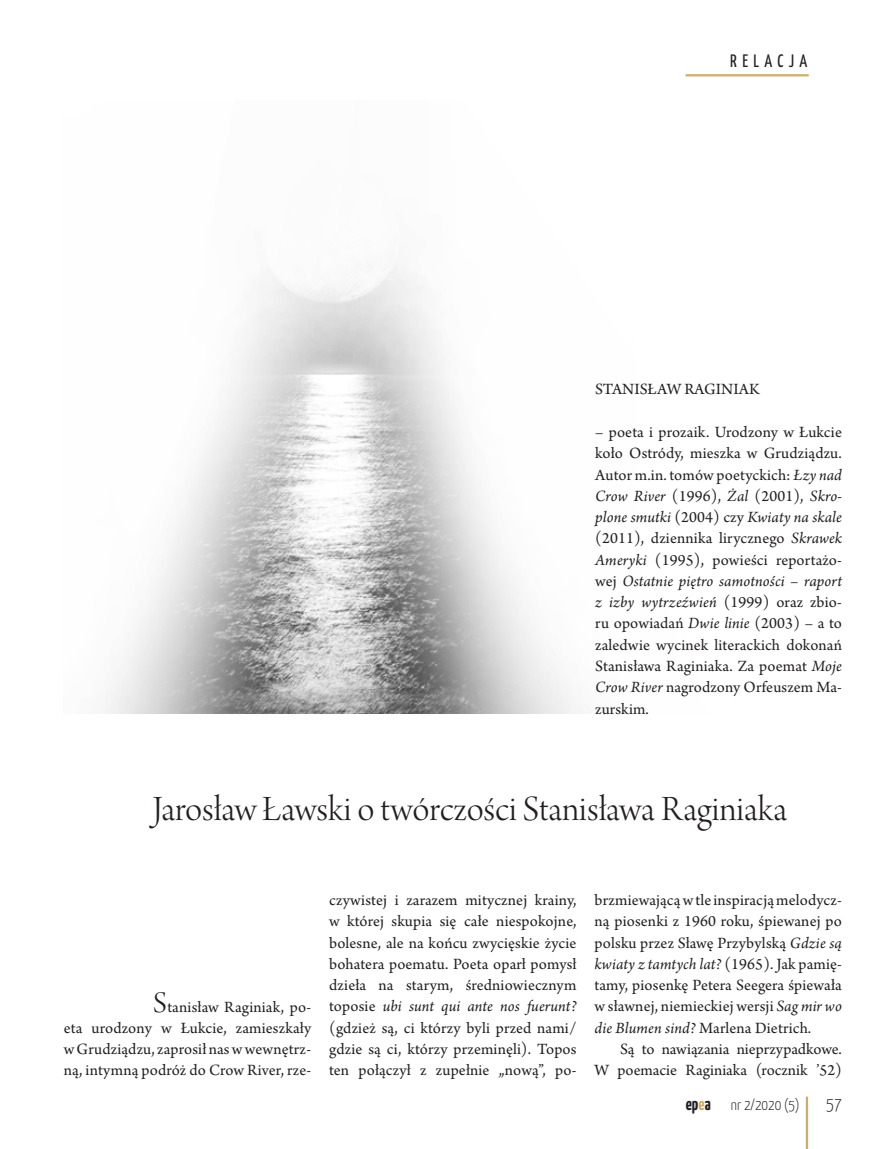
<style>
.page{position:relative;width:893px;height:1149px;background:#fff}
.page>*{position:absolute;margin:0;border:0;box-sizing:border-box;transform-origin:0 0}
.t1{font:37.5px "Arno Pro Light Display";color:#231f20}
.t2{font:18px "Yanone Kaffeesatz";letter-spacing:.3em;color:#231f20}
.t3{font:300 18px "Yanone Kaffeesatz";color:#231f20}
.t4{font:16.5px/21.3px "Arno Pro";letter-spacing:.005em;color:#231f20;text-align:justify}
.t5{font:300 15px "Yanone Kaffeesatz";color:#231f20}
.s1{font-style:italic}
.s2{font-family:"Arno Pro Light Display";font-size:31.5px}
.s3{font-weight:700;font-size:18px}
.s4{font-weight:700;font-size:18px;color:#d2ab66}
</style>
<div class="page">
<hr style="left:806px;top:1096px;width:2px;height:52px;background:#d2ab66">
<img style="left:105px;top:265px;width:477px;height:448px">
<hr style="left:686px;top:74px;width:123px;height:2px;background:#d2ab66">
<p class="t2" style="left:730px;top:50px;width:79px">RELACJA</p>
<p class="t4" style="left:595px;top:379px;width:166px">STANISŁAW RAGINIAK</p>
<p class="t4" style="left:595px;top:422px;width:248px">– poeta i prozaik. Urodzony w Łukcie koło Ostródy, mieszka w Grudziądzu.<br>Autor m.in. tomów poetyckich: <span class="s1">Łzy nad Crow River</span> (1996), <span class="s1">Żal</span> (2001), <span class="s1">Skro&shy;plone smutki</span> (2004) czy <span class="s1">Kwiaty na skale </span>(2011), dziennika lirycznego <span class="s1">Skrawek Ameryki</span> (1995), powieści reportażo&shy;wej <span class="s1">Ostatnie piętro samotności – raport z izby wytrzeźwień</span> (1999) oraz zbio&shy;ru opowiadań <span class="s1">Dwie linie</span> (2003) – a to zaledwie wycinek literackich dokonań Stanisława Raginiaka. Za poemat <span class="s1">Moje Crow River</span> nagrodzony Orfeuszem Ma&shy;zurskim.</p>
<h1 class="t1" style="left:152px;top:788px;width:636px">Jarosław Ławski o twórczości Stanisława Raginiaka</h1>
<p class="t4" style="left:64px;top:996px;width:249px;text-indent:89px"><span class="s2">S</span>tanisław Raginiak, po&shy;eta urodzony w Łukcie, zamieszkały w Grudziądzu, zaprosił nas w wewnętrz&shy;ną, intymną podróż do Crow River, rze-</p>
<p class="t4" style="left:329px;top:890px;width:249px">czywistej i zarazem mitycznej krainy, w której skupia się całe niespokojne, bolesne, ale na końcu zwycięskie życie bohatera poematu. Poeta oparł pomysł dzieła na starym, średniowiecznym toposie <span class="s1">ubi sunt qui ante nos fuerunt? </span>(gdzież są, ci którzy byli przed nami/ gdzie są ci, którzy przeminęli). Topos ten połączył z zupełnie „nową”, po-</p>
<p class="t4" style="left:595px;top:890px;width:249px">brzmiewającą w tle inspiracją melodycz&shy;ną piosenki z 1960 roku, śpiewanej po polsku przez Sławę Przybylską <span class="s1">Gdzie są kwiaty z tamtych lat?</span> (1965). Jak pamię&shy;tamy, piosenkę Petera Seegera śpiewała w sławnej, niemieckiej wersji <span class="s1">Sag mir wo die Blumen sind?</span> Marlena Dietrich.</p>
<p class="t4" style="left:595px;top:1038px;width:249px;text-align:right">Są to nawiązania nieprzypadkowe.<br>W poemacie Raginiaka (rocznik ’52)</p>
<p class="t5" style="left:686px;top:1095px;width:115px"><span class="s3">ep</span><span class="s4">e</span><span class="s3">a</span> nr 2/2020 (5)</p>
<p class="t3" style="left:826px;top:1092px;width:17px">57</p>
</div>
